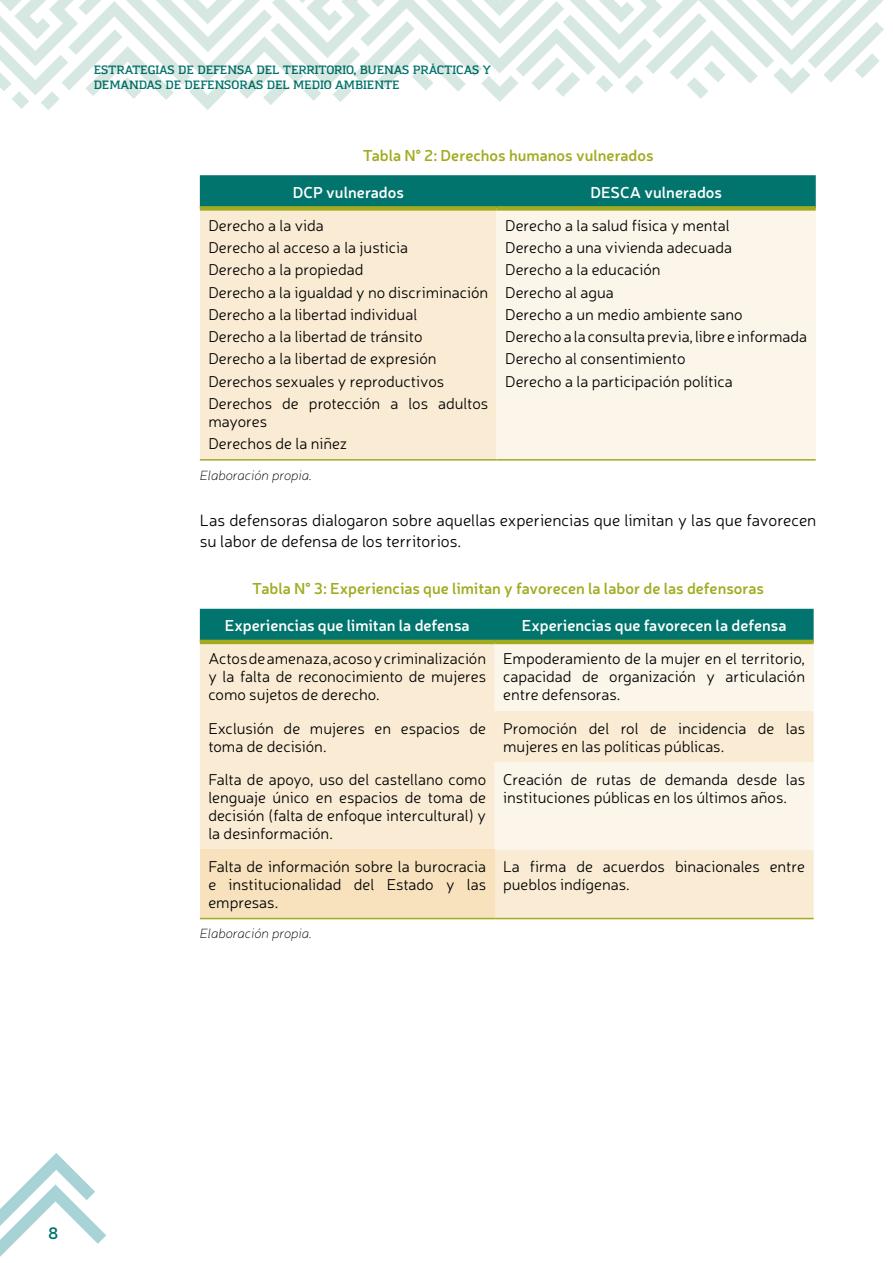
<style>
.page{position:relative;width:893px;height:1263px;background:#fff}
.page>*{position:absolute;margin:0;border:0;box-sizing:border-box;transform-origin:0 0}
.t1{font:300 16.5px/21px "Neris";color:#000}
.t2{font:600 16.5px "Neris";color:#00746d}
.t3{font:300 15.75px/22.2px "Neris";color:#000}
.t4{font:600 15.75px "Neris";color:#a2ab20}
.t5{font:600 15.75px "Neris";color:#fff}
.t6{font:italic 100 13.5px "Neris";color:#000}
.t7{font:600 12px/14.4px "Amazing Grotesk";color:#00746d}
</style>
<div class="page">
<svg style="left:0;top:0;width:884px;height:110px"></svg>
<svg style="left:0;top:1153px;width:106px;height:104px"></svg>
<div style="left:200px;top:175px;width:616px;height:31px;background:#00746d"></div>
<div style="left:200px;top:208px;width:297px;height:252px;background:#faecd4"></div>
<div style="left:497px;top:208px;width:319px;height:252px;background:#fcf6ea"></div>
<div style="left:200px;top:206px;width:297px;height:5px;background:#a2ab20"></div>
<div style="left:497px;top:206px;width:319px;height:5px;background:#a2ab20"></div>
<hr style="left:200px;top:459px;width:297px;height:2px;background:#a2ab20">
<hr style="left:497px;top:459px;width:319px;height:2px;background:#a2ab20">
<div style="left:200px;top:609px;width:614px;height:31px;background:#00746d"></div>
<div style="left:200px;top:644px;width:614px;height:274px;background:#faecd4"></div>
<svg style="left:495px;top:644px;width:319px;height:205px;fill:#fcf6ea"></svg>
<div style="left:200px;top:849px;width:295px;height:69px;background:#f7e2bd"></div>
<hr style="left:200px;top:918px;width:295px;height:1px;background:#a2ab20">
<hr style="left:495px;top:918px;width:319px;height:1px;background:#a2ab20">
<hr style="left:200px;top:640px;width:295px;height:4px;background:#a2ab20">
<hr style="left:495px;top:640px;width:319px;height:4px;background:#a2ab20">
<p class="t7" style="left:94px;top:63px;width:399px">ESTRATEGIAS DE DEFENSA DEL TERRITORIO, BUENAS PRÁCTICAS Y<br>DEMANDAS DE DEFENSORAS DEL MEDIO AMBIENTE</p>
<p class="t4" style="left:363px;top:144px;width:292px">Tabla N° 2: Derechos humanos vulnerados</p>
<p class="t5" style="left:293px;top:181px;width:113px">DCP vulnerados</p>
<p class="t5" style="left:590px;top:181px;width:133px">DESCA vulnerados</p>
<p class="t3" style="left:208px;top:214px;width:281px">Derecho a la vida<br>Derecho al acceso a la justicia<br>Derecho a la propiedad<br>Derecho a la igualdad y no discriminación<br>Derecho a la libertad individual<br>Derecho a la libertad de tránsito<br>Derecho a la libertad de expresión<br>Derechos sexuales y reproductivos<br>Derechos de protección a los adultos</p>
<p class="t3" style="left:208px;top:410px;width:140px">mayores<br>Derechos de la niñez</p>
<p class="t3" style="left:505px;top:214px;width:303px">Derecho a la salud física y mental<br>Derecho a una vivienda adecuada<br>Derecho a la educación<br>Derecho al agua<br>Derecho a un medio ambiente sano<br>Derecho a la consulta previa, libre e informada<br>Derecho al consentimiento<br>Derecho a la participación política</p>
<p class="t6" style="left:200px;top:467px;width:114px">Elaboración propia.</p>
<p class="t1" style="left:200px;top:509px;width:618px">Las defensoras dialogaron sobre aquellas experiencias que limitan y las que favorecen su labor de defensa de los territorios.</p>
<p class="t4" style="left:252px;top:578px;width:513px">Tabla N° 3: Experiencias que limitan y favorecen la labor de las defensoras</p>
<p class="t5" style="left:225px;top:615px;width:246px">Experiencias que limitan la defensa</p>
<p class="t5" style="left:522px;top:615px;width:266px">Experiencias que favorecen la defensa</p>
<p class="t3" style="left:208px;top:649px;width:279px;line-height:18px;text-align:justify">Actos de amenaza, acoso y criminalización y la falta de reconocimiento de mujeres como sujetos de derecho.</p>
<p class="t3" style="left:503px;top:649px;width:303px;line-height:18px;text-align:justify">Empoderamiento de la mujer en el territorio, capacidad de organización y articulación entre defensoras.</p>
<p class="t3" style="left:208px;top:719px;width:279px;line-height:18px">Exclusión de mujeres en espacios de toma de decisión.</p>
<p class="t3" style="left:503px;top:719px;width:303px;line-height:18px">Promoción del rol de incidencia de las mujeres en las políticas públicas.</p>
<p class="t3" style="left:208px;top:770px;width:279px;line-height:18px;text-align:justify">Falta de apoyo, uso del castellano como lenguaje único en espacios de toma de decisión (falta de enfoque intercultural) y la desinformación.</p>
<p class="t3" style="left:503px;top:770px;width:303px;line-height:18px">Creación de rutas de demanda desde las instituciones públicas en los últimos años.</p>
<p class="t3" style="left:208px;top:857px;width:279px;line-height:18px;text-align:justify">Falta de información sobre la burocracia e institucionalidad del Estado y las empresas.</p>
<p class="t3" style="left:503px;top:857px;width:303px;line-height:18px">La firma de acuerdos binacionales entre pueblos indígenas.</p>
<p class="t6" style="left:200px;top:925px;width:114px">Elaboración propia.</p>
<p class="t2" style="left:48px;top:1221px;width:12px">8</p>
</div>
